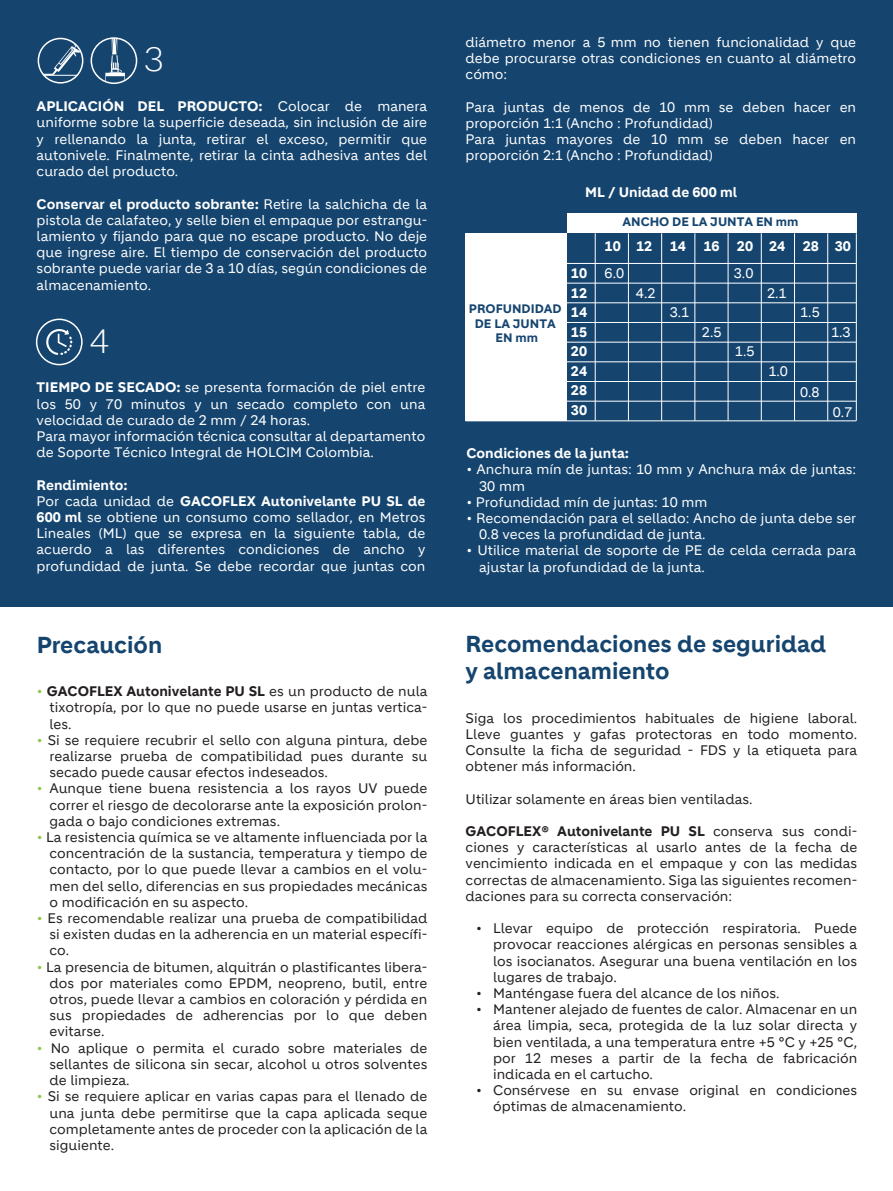
<style>
.page{position:relative;width:893px;height:1191px;background:#fff}
.page>*{position:absolute;margin:0;border:0;box-sizing:border-box;transform-origin:0 0}
.t1{font:300 32.85px "Holcim Headline";color:#fff}
.t2{font:700 22.5px/27px "Holcim";color:#15456f}
.t3{font:13.5px/16.2px "Holcim";color:#231f20;text-align:justify}
.t4{font:13.5px/16.2px "Holcim";color:#fff}
.t5{font:700 13.5px/19.5px "Holcim";color:#fff;text-align:justify}
.t6{font:700 12px/14.4px "Holcim";color:#15456f;text-align:center}
.s1{font-weight:700}
.s2{color:#8ac648}
</style>
<div class="page">
<div style="left:0;top:0;width:893px;height:606px;background:#15456f"></div>
<div style="left:466px;top:233px;width:101px;height:188px;background:#fff"></div>
<div style="left:36px;top:318px;width:47px;height:47px;border:2px solid #fff;border-radius:50%"></div>
<svg style="left:46px;top:329px;width:26px;height:26px"></svg>
<svg style="left:105px;top:38px;width:20px;height:45px"></svg>
<div style="left:91px;top:37px;width:46px;height:47px;border:2px solid #fff;border-radius:50%"></div>
<hr style="left:40px;top:75px;width:41px;height:1px;background:#fff">
<svg style="left:40px;top:44px;width:40px;height:31px"></svg>
<div style="left:38px;top:38px;width:45px;height:46px;border:2px solid #fff;border-radius:50%"></div>
<div style="left:567px;top:214px;width:289px;height:19px;background:#fff"></div>
<hr style="left:595px;top:233px;width:1px;height:188px;background:#fff">
<hr style="left:628px;top:233px;width:1px;height:188px;background:#fff">
<hr style="left:661px;top:233px;width:1px;height:188px;background:#fff">
<hr style="left:695px;top:233px;width:1px;height:188px;background:#fff">
<hr style="left:728px;top:233px;width:1px;height:188px;background:#fff">
<hr style="left:761px;top:233px;width:1px;height:188px;background:#fff">
<hr style="left:794px;top:233px;width:1px;height:188px;background:#fff">
<hr style="left:827px;top:233px;width:1px;height:188px;background:#fff">
<hr style="left:856px;top:233px;width:1px;height:188px;background:#fff">
<hr style="left:567px;top:263px;width:289px;height:1px;background:#fff">
<hr style="left:567px;top:283px;width:289px;height:1px;background:#fff">
<hr style="left:567px;top:302px;width:289px;height:1px;background:#fff">
<hr style="left:567px;top:322px;width:289px;height:1px;background:#fff">
<hr style="left:567px;top:342px;width:289px;height:1px;background:#fff">
<hr style="left:567px;top:361px;width:289px;height:1px;background:#fff">
<hr style="left:567px;top:381px;width:289px;height:1px;background:#fff">
<hr style="left:567px;top:401px;width:289px;height:1px;background:#fff">
<hr style="left:466px;top:420px;width:390px;height:1px;background:#fff">
<h1 class="t1" style="left:144px;top:41px;width:21px">3</h1>
<p class="t4" style="left:37px;top:98px;width:392px;text-align:justify"><span class="s1">APLICACIÓN DEL PRODUCTO:</span> Colocar de manera uniforme sobre la superficie deseada, sin inclusión de aire y rellenando la junta, retirar el exceso, permitir que autonivele. Finalmente, retirar la cinta adhesiva antes del curado del producto.</p>
<p class="t4" style="left:37px;top:196px;width:392px;text-align:justify"><span class="s1">Conservar el producto sobrante:</span> Retire la salchicha de la pistola de calafateo, y selle bien el empaque por estrangu&shy;lamiento y fijando para que no escape producto. No deje que ingrese aire. El tiempo de conservación del producto sobrante puede variar de 3 a 10 días, según condiciones de almacenamiento.</p>
<h1 class="t1" style="left:90px;top:323px;width:21px">4</h1>
<p class="t4" style="left:37px;top:379px;width:390px"><span class="s1">TIEMPO DE SECADO:</span> se presenta formación de piel entre los 50 y 70 minutos y un secado completo con una velocidad de curado de 2 mm / 24 horas.<br>Para mayor información técnica consultar al departamento de Soporte Técnico Integral de HOLCIM Colombia.</p>
<p class="t4" style="left:37px;top:477px;width:390px"><span class="s1">Rendimiento:<br></span>Por cada unidad de <span class="s1">GACOFLEX Autonivelante PU SL de 600 ml</span> se obtiene un consumo como sellador, en Metros Lineales (ML) que se expresa en la siguiente tabla, de acuerdo a las diferentes condiciones de ancho y profundidad de junta. Se debe recordar que juntas con</p>
<h2 class="t2" style="left:37px;top:631px;width:127px">Precaución</h2>
<p class="t3" style="left:50px;top:683px;width:379px;text-indent:-13px"><span class="s2">•</span> <span class="s1">GACOFLEX Autonivelante PU SL</span> es un producto de nula tixotropía, por lo que no puede usarse en juntas vertica&shy;les.</p>
<p class="t3" style="left:50px;top:732px;width:379px;text-indent:-13px"><span class="s2">•</span> Si se requiere recubrir el sello con alguna pintura, debe realizarse prueba de compatibilidad pues durante su secado puede causar efectos indeseados.</p>
<p class="t3" style="left:50px;top:780px;width:379px;text-indent:-13px"><span class="s2">•</span> Aunque tiene buena resistencia a los rayos UV puede correr el riesgo de decolorarse ante la exposición prolon&shy;gada o bajo condiciones extremas.</p>
<p class="t3" style="left:50px;top:829px;width:379px;text-indent:-13px"><span class="s2">•</span> La resistencia química se ve altamente influenciada por la concentración de la sustancia, temperatura y tiempo de contacto, por lo que puede llevar a cambios en el volu&shy;men del sello, diferencias en sus propiedades mecánicas o modificación en su aspecto.</p>
<p class="t3" style="left:50px;top:910px;width:379px;text-indent:-13px"><span class="s2">•</span> Es recomendable realizar una prueba de compatibilidad si existen dudas en la adherencia en un material específi&shy;co.</p>
<p class="t3" style="left:50px;top:958px;width:379px;text-indent:-13px"><span class="s2">•</span> La presencia de bitumen, alquitrán o plastificantes libera&shy;dos por materiales como EPDM, neopreno, butil, entre otros, puede llevar a cambios en coloración y pérdida en sus propiedades de adherencias por lo que deben evitarse.</p>
<p class="t3" style="left:50px;top:1039px;width:379px;text-indent:-13px"><span class="s2">•</span> No aplique o permita el curado sobre materiales de sellantes de silicona sin secar, alcohol u otros solventes de limpieza.</p>
<p class="t3" style="left:50px;top:1088px;width:379px;text-indent:-13px"><span class="s2">•</span> Si se requiere aplicar en varias capas para el llenado de una junta debe permitirse que la capa aplicada seque completamente antes de proceder con la aplicación de la siguiente.</p>
<p class="t4" style="left:466px;top:34px;width:392px;text-align:justify">diámetro menor a 5 mm no tienen funcionalidad y que debe procurarse otras condiciones en cuanto al diámetro cómo:</p>
<p class="t4" style="left:466px;top:99px;width:392px">Para juntas de menos de 10 mm se deben hacer en proporción 1:1 (Ancho : Profundidad)<br>Para juntas mayores de 10 mm se deben hacer en proporción 2:1 (Ancho : Profundidad)</p>
<p class="t5" style="left:585px;top:183px;width:153px">ML / Unidad de 600 ml</p>
<p class="t6" style="left:622px;top:215px;width:178px">ANCHO DE LA JUNTA EN mm</p>
<p class="t6" style="left:469px;top:302px;width:94px">PROFUNDIDAD<br>DE LA JUNTA<br>EN mm</p>
<p class="t5" style="left:571px;top:264px;width:18px">10<br>12<br>14<br>15<br>20<br>24<br>28<br>30</p>
<p class="t5" style="left:605px;top:237px;width:18px">10</p>
<p class="t4" style="left:605px;top:265px;width:21px">6.0</p>
<p class="t4" style="left:734px;top:265px;width:21px">3.0</p>
<p class="t5" style="left:636px;top:237px;width:18px">12</p>
<p class="t5" style="left:670px;top:237px;width:18px">14</p>
<p class="t5" style="left:703px;top:237px;width:18px">16</p>
<p class="t5" style="left:737px;top:237px;width:50px">20 24</p>
<p class="t5" style="left:803px;top:237px;width:50px">28 30</p>
<p class="t4" style="left:636px;top:285px;width:21px">4.2</p>
<p class="t4" style="left:767px;top:285px;width:21px">2.1</p>
<p class="t4" style="left:670px;top:304px;width:21px">3.1</p>
<p class="t4" style="left:800px;top:304px;width:21px">1.5</p>
<p class="t4" style="left:702px;top:324px;width:21px">2.5</p>
<p class="t4" style="left:735px;top:343px;width:21px">1.5</p>
<p class="t4" style="left:768px;top:363px;width:21px">1.0</p>
<p class="t4" style="left:800px;top:384px;width:21px">0.8</p>
<p class="t4" style="left:831px;top:324px;width:21px">1.3</p>
<p class="t4" style="left:833px;top:404px;width:21px">0.7</p>
<p class="t5" style="left:466px;top:444px;width:164px">Condiciones de la junta:</p>
<p class="t4" style="left:479px;top:461px;width:378px;text-indent:-13px">• Anchura mín de juntas: 10 mm y Anchura máx de juntas:<br>30 mm</p>
<p class="t4" style="left:466px;top:494px;width:242px">• Profundidad mín de juntas: 10 mm</p>
<p class="t4" style="left:479px;top:510px;width:379px;text-indent:-13px">• Recomendación para el sellado: Ancho de junta debe ser<br>0.8 veces la profundidad de junta.</p>
<p class="t4" style="left:479px;top:542px;width:379px;text-indent:-13px">• Utilice material de soporte de PE de celda cerrada para ajustar la profundidad de la junta.</p>
<h2 class="t2" style="left:466px;top:631px;width:362px">Recomendaciones de seguridad y almacenamiento</h2>
<p class="t3" style="left:466px;top:709px;width:393px">Siga los procedimientos habituales de higiene laboral.<br>Lleve guantes y gafas protectoras en todo momento.<br>Consulte la ficha de seguridad - FDS y la etiqueta para obtener más información.</p>
<p class="t3" style="left:466px;top:790px;width:288px">Utilizar solamente en áreas bien ventiladas.</p>
<p class="t3" style="left:466px;top:823px;width:393px"><span class="s1">GACOFLEX® Autonivelante PU SL</span> conserva sus condi&shy;ciones y características al usarlo antes de la fecha de vencimiento indicada en el empaque y con las medidas correctas de almacenamiento. Siga las siguientes recomen&shy;daciones para su correcta conservación:</p>
<p class="t3" style="left:493px;top:920px;width:366px;text-indent:-17px">• Llevar equipo de protección respiratoria. Puede provocar reacciones alérgicas en personas sensibles a los isocianatos. Asegurar una buena ventilación en los lugares de trabajo.</p>
<p class="t3" style="left:476px;top:985px;width:305px">• Manténgase fuera del alcance de los niños.</p>
<p class="t3" style="left:493px;top:1001px;width:366px;text-indent:-17px">• Mantener alejado de fuentes de calor. Almacenar en un área limpia, seca, protegida de la luz solar directa y bien ventilada, a una temperatura entre +5 °C y +25 °C, por 12 meses a partir de la fecha de fabricación indicada en el cartucho.</p>
<p class="t3" style="left:493px;top:1082px;width:366px;text-indent:-17px">• Consérvese en su envase original en condiciones óptimas de almacenamiento.</p>
</div>
